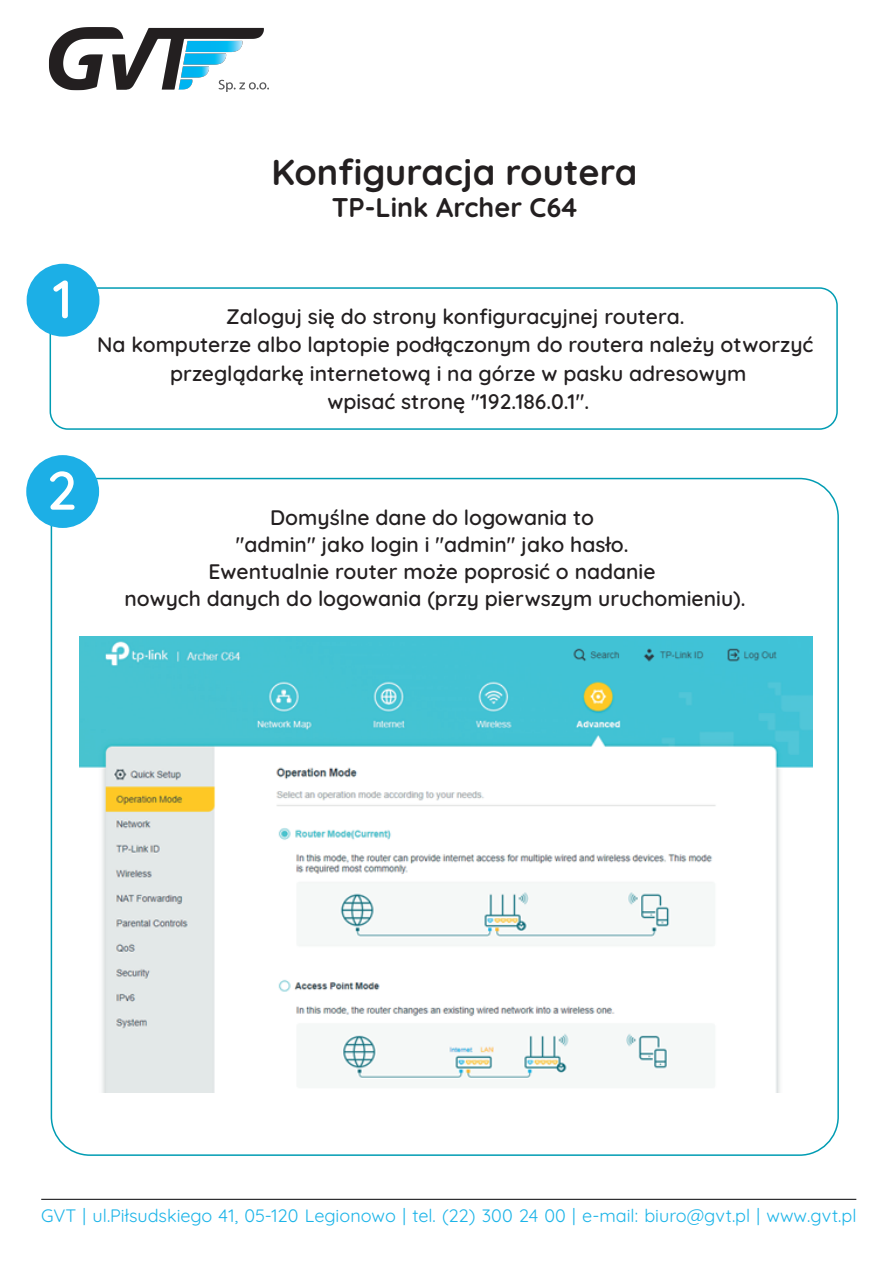
<style>
.page{position:relative;width:893px;height:1263px;background:#fff}
.page>*{position:absolute;margin:0;border:0;box-sizing:border-box;transform-origin:0 0}
.t1{font:600 54px "Quicksand";color:#fff}
.t2{font:700 36px "Quicksand";color:#231f20}
.t3{font:700 27px "Quicksand";color:#231f20}
.t4{font:600 21px/27px "Quicksand";color:#231f20;text-align:center}
.t5{font:18px "Quicksand";color:#1cb4e8}
</style>
<div class="page">
<div style="left:50px;top:287px;width:788px;height:143px;border:2px solid #009cb3;border-radius:18px"></div>
<div style="left:27px;top:264px;width:72px;height:73px;background:#1cafe6;border-radius:50%"></div>
<div style="left:26px;top:455px;width:73px;height:73px;background:#1cafe6;border-radius:50%"></div>
<img style="left:80px;top:636px;width:732px;height:457px">
<hr style="left:41px;top:1199px;width:815px;height:1px;background:#000003">
<img style="left:49px;top:27px;width:219px;height:64px">
<h2 class="t2" style="left:272px;top:144px;width:367px">Konfiguracja routera</h2>
<p class="t3" style="left:332px;top:186px;width:247px">TP-Link Archer C64</p>
<h1 class="t1" style="left:52px;top:257px;width:22px">1</h1>
<h1 class="t1" style="left:47px;top:449px;width:32px">2</h1>
<p class="t4" style="left:97px;top:300px;width:718px;line-height:28.5px">Zaloguj się do strony konfiguracyjnej routera.<br>Na komputerze albo laptopie podłączonym do routera należy otworzyć przeglądarkę internetową i na górze w pasku adresowym<br>wpisać stronę "192.186.0.1".</p>
<p class="t4" style="left:125px;top:502px;width:623px">Domyślne dane do logowania to<br>"admin" jako login i "admin" jako hasło.<br>Ewentualnie router może poprosić o nadanie<br>nowych danych do logowania (przy pierwszym uruchomieniu).</p>
<p class="t5" style="left:41px;top:1201px;width:817px">GVT | ul.Piłsudskiego 41, 05-120 Legionowo | tel. (22) 300 24 00 | e-mail: biuro@gvt.pl | www.gvt.pl</p>
</div>
